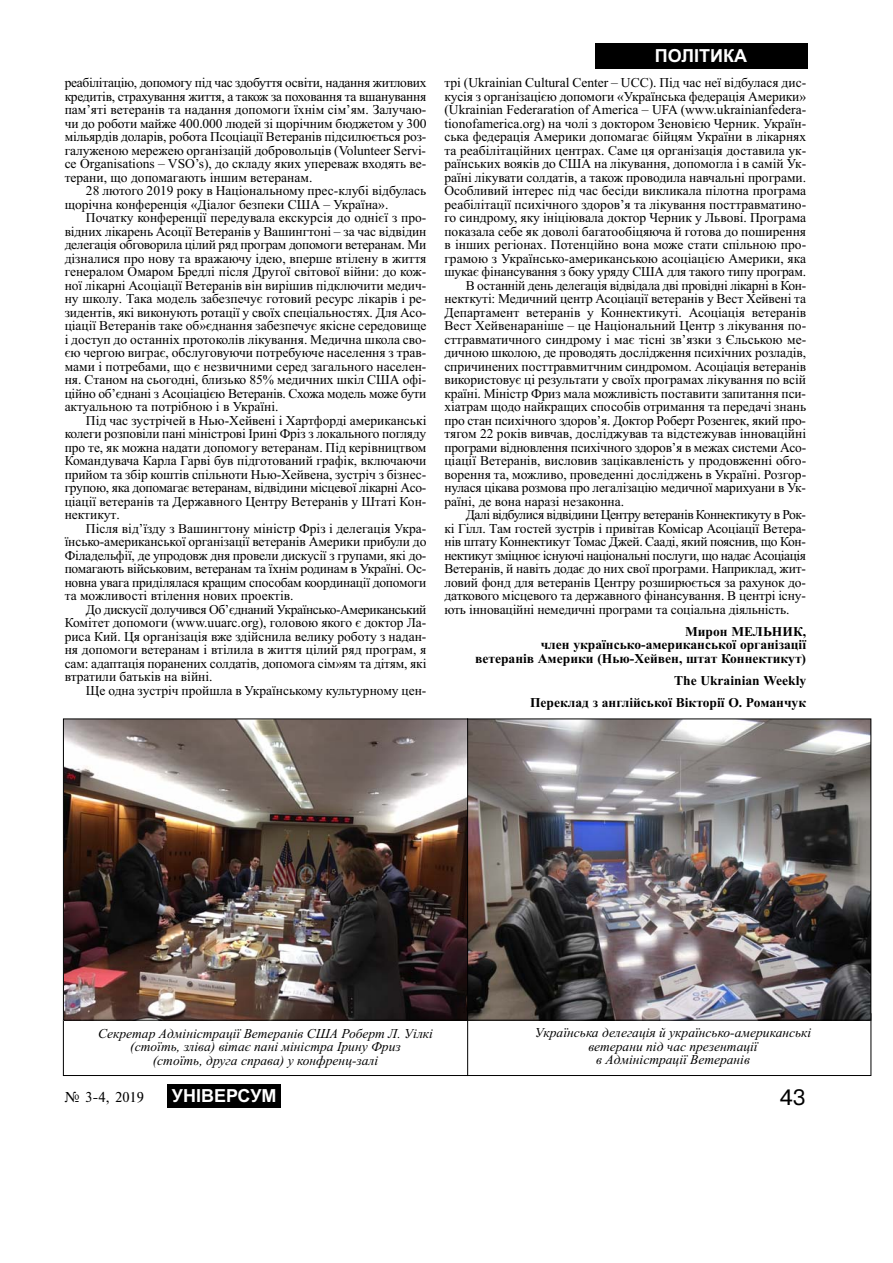
<style>
.page{position:relative;width:893px;height:1263px;background:#fff}
.page>*{position:absolute;margin:0;border:0;box-sizing:border-box;transform-origin:0 0}
.t1{font:21px "Ukr";color:#000}
.t2{font:700 18px "Arial";color:#fff}
.t3{font:15px "Times";color:#000}
.t4{font:13.5px/13.5px "Times New Roman";color:#000;text-align:justify}
.t5{font:italic 13.5px/13.5px "Times New Roman";color:#000;text-align:center}
.t6{font:700 13.5px/13.5px "Times New Roman";color:#000;text-align:right}
.t7{font:13.5px "Times New Roman";letter-spacing:-.02em;color:#000}
.t8{font:13.5px "Times New Roman";letter-spacing:-.03em;color:#000}
.t9{font:13.5px "Times New Roman";letter-spacing:-.025em;color:#000}
.t10{font:13.5px "Times New Roman";letter-spacing:-.035em;color:#000}
</style>
<div class="page">
<div style="left:167px;top:1084px;width:114px;height:24px;background:#000"></div>
<div style="left:594px;top:43px;width:213px;height:26px;background:#000"></div>
<div style="left:467px;top:1013px;width:404px;height:63px;border:1px solid #000"></div>
<div style="left:63px;top:1020px;width:405px;height:56px;border:1px solid #000"></div>
<img style="left:469px;top:721px;width:400px;height:297px">
<div style="left:467px;top:719px;width:404px;height:301px;border:1px solid #000"></div>
<img style="left:65px;top:721px;width:401px;height:297px">
<div style="left:63px;top:719px;width:405px;height:301px;border:1px solid #000"></div>
<p class="t4" style="left:65px;top:77px;width:363px">реабілітацію, допомогу під час здобуття освіти, надання житлових кредитів, страхування життя, а також за поховання та вшанування пам’яті ветеранів та надання допомоги їхнім сім’ям. Залучаю&shy;чи до роботи майже 400.000 людей зі щорічним бюджетом у 300 мільярдів доларів, робота Псоціації Ветеранів підсилюється роз&shy;галуженою мережею організацій добровольців (Volunteer Servi&shy;ce Organisations – VSO’s), до складу яких упереваж входять ве&shy;терани, що допомагають іншим ветеранам.</p>
<p class="t4" style="left:65px;top:185px;width:363px;text-indent:21px">28 лютого 2019 року в Національному прес-клубі відбулась щорічна конференція «Діалог безпеки США – Україна».</p>
<p class="t4" style="left:65px;top:212px;width:363px;text-indent:21px">Початку конференції передувала екскурсія до однієї з про&shy;відних лікарень Асоції Ветеранів у Вашингтоні – за час відвідин делегація обговорила цілий ряд програм допомоги ветеранам. Ми дізналися про нову та вражаючу ідею, вперше втілену в життя генералом Омаром Бредлі після Другої світової війни: до кож&shy;ної лікарні Асоціації Ветеранів він вирішив підключити медич&shy;ну школу. Така модель забезпечує готовий ресурс лікарів і ре&shy;зидентів, які виконують ротації у своїх спеціальностях. Для Асо&shy;ціації Ветеранів таке об»єднання забезпечує якісне середовище і доступ до останніх протоколів лікування. Медична школа сво&shy;єю чергою виграє, обслуговуючи потребуюче населення з трав&shy;мами і потребами, що є незвичними серед загального населен&shy;ня. Станом на сьогодні, близько 85% медичних шкіл США офі&shy;ційно об’єднані з Асоціацією Ветеранів. Схожа модель може бути актуальною та потрібною і в Україні.</p>
<p class="t4" style="left:65px;top:415px;width:363px;text-indent:21px">Під час зустрічей в Нью-Хейвені і Хартфорді американські колеги розповіли пані міністрові Ірині Фріз з локального погляду про те, як можна надати допомогу ветеранам. Під керівництвом Командувача Карла Гарві був підготований графік, включаючи прийом та збір коштів спільноти Нью-Хейвена, зустріч з бізнес&shy;групою, яка допомагає ветеранам, відвідини місцевої лікарні Асо&shy;ціації ветеранів та Державного Центру Ветеранів у Штаті Кон&shy;нектикут.</p>
<p class="t4" style="left:65px;top:523px;width:363px;text-indent:21px">Після від’їзду з Вашингтону міністр Фріз і делегація Укра&shy;їнсько-американської організації ветеранів Америки прибули до Філадельфії, де упродовж дня провели дискусії з групами, які до&shy;помагають військовим, ветеранам та їхнім родинам в Україні. Ос&shy;новна увага приділялася кращим способам координації допомоги та можливості втілення нових проектів.</p>
<p class="t4" style="left:65px;top:604px;width:363px;text-indent:21px">До дискусії долучився Об’єднаний Українсько-Американський Комітет допомоги (www.uuarc.org), головою якого є доктор Ла&shy;риса Кий. Ця організація вже здійснила велику роботу з надан&shy;ня допомоги ветеранам і втілила в життя цілий ряд програм, я сам: адаптація поранених солдатів, допомога сім»ям та дітям, які втратили батьків на війні.</p>
<p class="t4" style="left:86px;top:685px;width:342px">Ще одна зустріч пройшла в Українському культурному цен-</p>
<h2 class="t2" style="left:655px;top:46px;width:94px">ПОЛІТИКА</h2>
<p class="t4" style="left:444px;top:77px;width:363px">трі (Ukrainian Cultural Center – UCC). Під час неї відбулася дис-</p>
<p class="t4" style="left:444px;top:91px;width:363px">кусія з організацією допомоги «Українська федерація Америки»</p>
<p class="t4" style="left:444px;top:104px;width:363px">(Ukrainian Federaration of America – UFA (www.ukrainianfedera-</p>
<p class="t4" style="left:444px;top:118px;width:363px">tionofamerica.org) на чолі з доктором Зеновією Черник. Україн-</p>
<p class="t4" style="left:444px;top:131px;width:363px">ська федерація Америки допомагає бійцям України в лікарнях</p>
<p class="t4" style="left:444px;top:145px;width:363px">та реабілітаційних центрах. Саме ця організація доставила ук-</p>
<p class="t4" style="left:444px;top:158px;width:363px">раїнських вояків до США на лікування, допомогла і в самій Ук-</p>
<p class="t4" style="left:444px;top:172px;width:363px">раїні лікувати солдатів, а також проводила навчальні програми.</p>
<p class="t4" style="left:444px;top:185px;width:363px">Особливий інтерес під час бесіди викликала пілотна програма</p>
<p class="t4" style="left:444px;top:199px;width:363px">реабілітації психічного здоров’я та лікування посттравматино-</p>
<p class="t4" style="left:444px;top:212px;width:363px">го синдрому, яку ініціювала доктор Черник у Львові. Програма</p>
<p class="t4" style="left:444px;top:226px;width:363px">показала себе як доволі багатообіцяюча й готова до поширення</p>
<p class="t4" style="left:444px;top:239px;width:363px">в інших регіонах. Потенційно вона може стати спільною про-</p>
<p class="t4" style="left:444px;top:253px;width:363px">грамою з Українсько-американською асоціацією Америки, яка</p>
<p class="t4" style="left:444px;top:266px;width:363px">шукає фінансування з боку уряду США для такого типу програм.</p>
<p class="t9" style="left:465px;top:281px;width:342px">В останній день делегація відвідала дві провідні лікарні в Кон-</p>
<p class="t4" style="left:444px;top:293px;width:363px">некткуті: Медичний центр Асоціації ветеранів у Вест Хейвені та</p>
<p class="t4" style="left:444px;top:307px;width:363px">Департамент ветеранів у Коннектикуті. Асоціація ветеранів</p>
<p class="t4" style="left:444px;top:320px;width:363px">Вест Хейвенараніше – це Національний Центр з лікування по-</p>
<p class="t4" style="left:444px;top:334px;width:363px">сттравматичного синдрому і має тісні зв’язки з Єльською ме-</p>
<p class="t4" style="left:444px;top:347px;width:363px">дичною школою, де проводять дослідження психічних розладів,</p>
<p class="t4" style="left:444px;top:361px;width:363px">спричинених посттравмитчним синдромом. Асоціація ветеранів</p>
<p class="t4" style="left:444px;top:374px;width:363px">використовує ці результати у своїх програмах лікування по всій</p>
<p class="t4" style="left:444px;top:388px;width:363px">країні. Міністр Фриз мала можливість поставити запитання пси-</p>
<p class="t4" style="left:444px;top:401px;width:363px">хіатрам щодо найкращих способів отримання та передачі знань</p>
<p class="t4" style="left:444px;top:415px;width:363px">про стан психічного здоров’я. Доктор Роберт Розенгек, який про-</p>
<p class="t4" style="left:444px;top:428px;width:363px">тягом 22 років вивчав, досліджував та відстежував інноваційні</p>
<p class="t7" style="left:444px;top:443px;width:363px">програми відновлення психічного здоров’я в межах системи Асо-</p>
<p class="t4" style="left:444px;top:455px;width:363px">ціації Ветеранів, висловив зацікавленість у продовженні обго-</p>
<p class="t4" style="left:444px;top:469px;width:363px">ворення та, можливо, проведенні досліджень в Україні. Розгор-</p>
<p class="t4" style="left:444px;top:482px;width:363px">нулася цікава розмова про легалізацію медичної марихуани в Ук-</p>
<p class="t4" style="left:444px;top:496px;width:181px">раїні, де вона наразі незаконна.</p>
<p class="t10" style="left:465px;top:510px;width:342px">Далі відбулися відвідини Центру ветеранів Коннектикуту в Рок-</p>
<p class="t4" style="left:444px;top:523px;width:363px">кі Гілл. Там гостей зустрів і привітав Комісар Асоціації Ветера-</p>
<p class="t7" style="left:444px;top:537px;width:363px">нів штату Коннектикут Томас Джей. Сааді, який пояснив, що Кон-</p>
<p class="t8" style="left:444px;top:551px;width:363px">нектикут зміцнює існуючі національні послуги, що надає Асоціація</p>
<p class="t4" style="left:444px;top:563px;width:363px">Ветеранів, й навіть додає до них свої програми. Наприклад, жит-</p>
<p class="t4" style="left:444px;top:577px;width:363px">ловий фонд для ветеранів Центру розширюється за рахунок до-</p>
<p class="t4" style="left:444px;top:590px;width:363px">даткового місцевого та державного фінансування. В центрі існу-</p>
<p class="t4" style="left:444px;top:604px;width:347px">ють інноваційні немедичні програми та соціальна діяльність.</p>
<p class="t6" style="left:475px;top:626px;width:332px">Мирон МЕЛЬНИК,<br>член українсько-американської організації<br>ветеранів Америки (Нью-Хейвен, штат Коннектикут)</p>
<p class="t6" style="left:530px;top:671px;width:278px;line-height:22px">The Ukrainian Weekly<br>Переклад з англійської Вікторії О. Романчук</p>
<p class="t5" style="left:98px;top:1026px;width:336px">Секретар Адміністрації Ветеранів США Роберт Л. Уілкі (стоїть, зліва) вітає пані міністра Ірину Фриз<br>(стоїть, друга справа) у конфренц-залі</p>
<p class="t5" style="left:535px;top:1026px;width:278px">Українська делегація й українсько-американські ветерани під час презентації<br>в Адміністрації Ветеранів</p>
<p class="t3" style="left:64px;top:1088px;width:81px">‹ 3-4, 2019</p>
<h2 class="t2" style="left:172px;top:1086px;width:106px">УНІВЕРСУМ</h2>
<h1 class="t1" style="left:779px;top:1086px;width:27px">43</h1>
</div>
